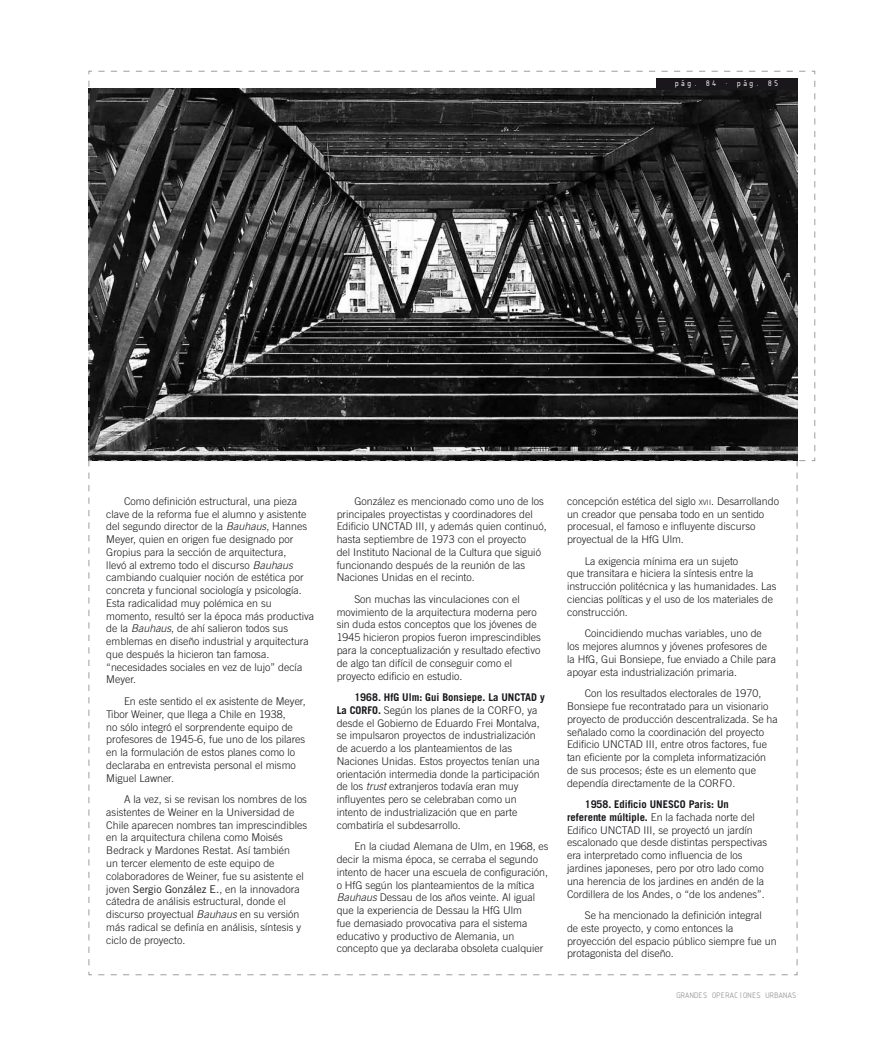
<style>
.page{position:relative;width:886px;height:1046px;background:#fff}
.page>*{position:absolute;margin:0;border:0;box-sizing:border-box;transform-origin:0 0}
.t1{font:300 10.62px/12.8px "Trade Gothic";color:#1a171c}
.t2{font:8.75px "ISOCTEUR";letter-spacing:-.2em;color:#9c9e9f}
.t3{font:8.75px "ISOCTEUR";color:#fff}
.s1{font-style:italic}
.s2{font-weight:400}
.s3{font-weight:700}
.s4{font-size:7.38px}
</style>
<div class="page">
<svg style="left:88px;top:71px;width:727px;height:390px;background:#444"></svg>
<div style="left:656px;top:78px;width:141px;height:11px;background:#1a171c"></div>
<p class="t3" style="left:674px;top:77px;width:107px">pág. 84 · pág. 85</p>
<p class="t1" style="left:106px;top:494px;width:209px;text-indent:18px">Como definición estructural, una pieza clave de la reforma fue el alumno y asistente del segundo director de la <span class="s1">Bauhaus</span>, Hannes Meyer, quien en origen fue designado por Gropius para la sección de arquitectura,<br>llevó al extremo todo el discurso <span class="s1">Bauhaus </span>cambiando cualquier noción de estética por concreta y funcional sociología y psicología.<br>Esta radicalidad muy polémica en su momento, resultó ser la época más productiva de la <span class="s1">Bauhaus</span>, de ahí salieron todos sus emblemas en diseño industrial y arquitectura que después la hicieron tan famosa. “necesidades sociales en vez de lujo” decía Meyer.</p>
<p class="t1" style="left:106px;top:694px;width:201px;text-indent:18px">En este sentido el ex asistente de Meyer, Tibor Weiner, que llega a Chile en 1938,<br>no sólo integró el sorprendente equipo de profesores de 1945-6, fue uno de los pilares en la formulación de estos planes como lo declaraba en entrevista personal el mismo Miguel Lawner.</p>
<p class="t1" style="left:106px;top:792px;width:202px;text-indent:18px">A la vez, si se revisan los nombres de los asistentes de Weiner en la Universidad de Chile aparecen nombres tan imprescindibles en la arquitectura chilena como Moisés Bedrack y Mardones Restat. Así también<br>un tercer elemento de este equipo de colaboradores de Weiner, fue su asistente el joven <span class="s2">Sergio González E.</span>, en la innovadora cátedra de análisis estructural, donde el discurso proyectual <span class="s1">Bauhaus</span> en su versión más radical se definía en análisis, síntesis y ciclo de proyecto.</p>
<p class="t1" style="left:337px;top:494px;width:211px;text-indent:18px">González es mencionado como uno de los principales proyectistas y coordinadores del Edificio UNCTAD III, y además quien continuó, hasta septiembre de 1973 con el proyecto<br>del Instituto Nacional de la Cultura que siguió funcionando después de la reunión de las Naciones Unidas en el recinto.</p>
<p class="t1" style="left:337px;top:592px;width:206px;text-indent:18px">Son muchas las vinculaciones con el movimiento de la arquitectura moderna pero sin duda estos conceptos que los jóvenes de 1945 hicieron propios fueron imprescindibles para la conceptualización y resultado efectivo de algo tan difícil de conseguir como el proyecto edificio en estudio.</p>
<p class="t1" style="left:337px;top:690px;width:210px;text-indent:18px"><span class="s3">1968. HfG Ulm: Gui Bonsiepe. La UNCTAD y La CORFO.</span> Según los planes de la CORFO, ya desde el Gobierno de Eduardo Frei Montalva, se impulsaron proyectos de industrialización de acuerdo a los planteamientos de las Naciones Unidas. Estos proyectos tenían una orientación intermedia donde la participación de los <span class="s1">trust</span> extranjeros todavía eran muy influyentes pero se celebraban como un intento de industrialización que en parte combatiría el subdesarrollo.</p>
<p class="t1" style="left:337px;top:839px;width:213px;text-indent:18px">En la ciudad Alemana de Ulm, en 1968, es decir la misma época, se cerraba el segundo intento de hacer una escuela de configuración, o HfG según los planteamientos de la mítica <span class="s1">Bauhaus</span> Dessau de los años veinte. Al igual que la experiencia de Dessau la HfG Ulm<br>fue demasiado provocativa para el sistema educativo y productivo de Alemania, un concepto que ya declaraba obsoleta cualquier</p>
<p class="t1" style="left:567px;top:494px;width:213px">concepción estética del siglo <span class="s4">xvii</span>. Desarrollando un creador que pensaba todo en un sentido procesual, el famoso e influyente discurso proyectual de la HfG Ulm.</p>
<p class="t1" style="left:567px;top:554px;width:211px;text-indent:18px">La exigencia mínima era un sujeto<br>que transitara e hiciera la síntesis entre la instrucción politécnica y las humanidades. Las ciencias políticas y el uso de los materiales de construcción.</p>
<p class="t1" style="left:567px;top:627px;width:211px;text-indent:18px">Coincidiendo muchas variables, uno de los mejores alumnos y jóvenes profesores de la HfG, Gui Bonsiepe, fue enviado a Chile para apoyar esta industrialización primaria.</p>
<p class="t1" style="left:567px;top:686px;width:212px;text-indent:18px">Con los resultados electorales de 1970, Bonsiepe fue recontratado para un visionario proyecto de producción descentralizada. Se ha señalado como la coordinación del proyecto Edificio UNCTAD III, entre otros factores, fue tan eficiente por la completa informatización de sus procesos; éste es un elemento que dependía directamente de la CORFO.</p>
<p class="t1" style="left:567px;top:797px;width:202px;text-indent:18px"><span class="s3">1958. Edificio UNESCO Paris: Un referente múltiple.</span> En la fachada norte del Edifico UNCTAD III, se proyectó un jardín escalonado que desde distintas perspectivas era interpretado como influencia de los jardines japoneses, pero por otro lado como una herencia de los jardines en andén de la Cordillera de los Andes, o “de los andenes”.</p>
<p class="t1" style="left:567px;top:908px;width:211px;text-indent:18px">Se ha mencionado la definición integral<br>de este proyecto, y como entonces la proyección del espacio público siempre fue un protagonista del diseño.</p>
<p class="t2" style="left:675px;top:989px;width:124px">GRANDES OPERACIONES URBANAS</p>
</div>
